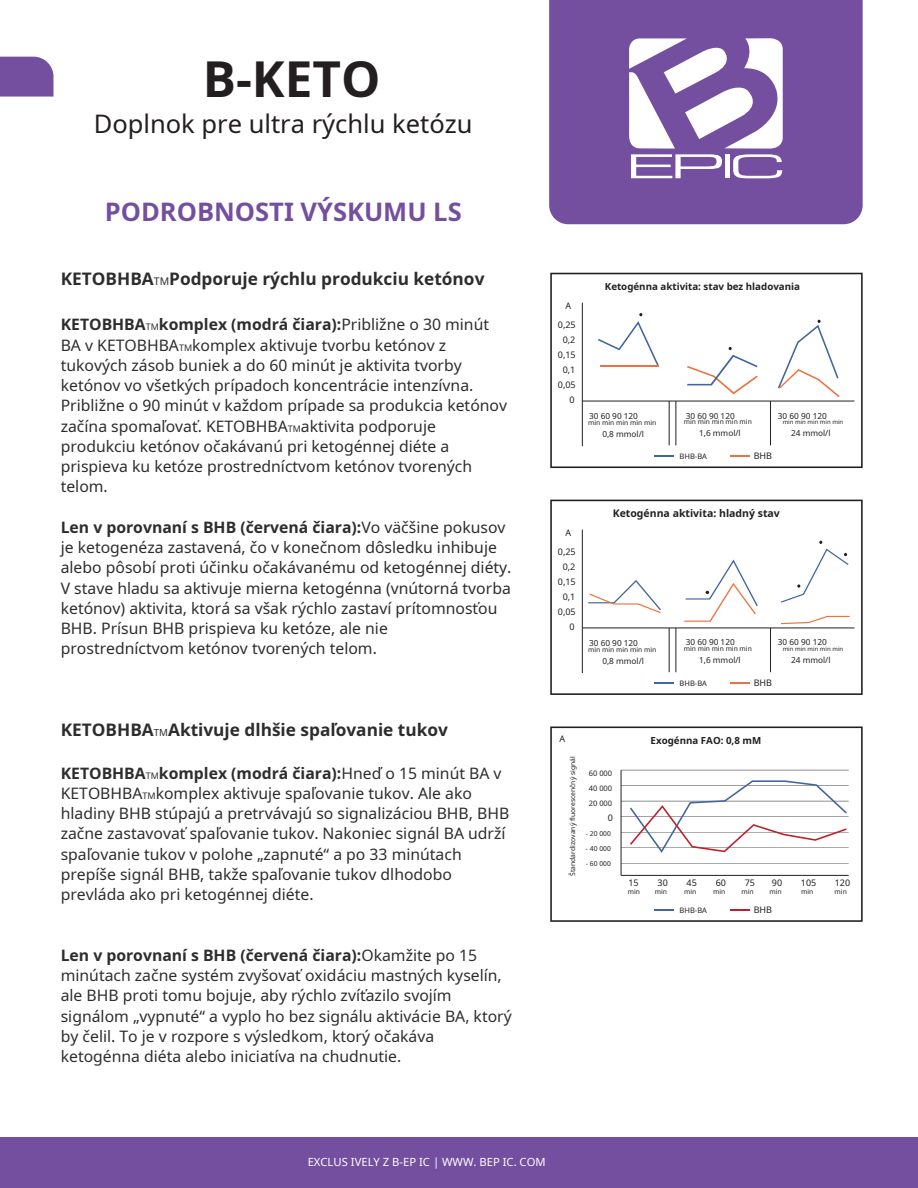
<style>
.page{position:relative;width:918px;height:1188px;background:#fff}
.page>*{position:absolute;margin:0;border:0;box-sizing:border-box;transform-origin:0 0}
.t1{font:700 49.5px "Noto Sans";color:#231f20}
.t2{font:25.5px "Noto Sans";color:#231f20}
.t3{font:700 25.5px "Noto Sans";color:#744fa0}
.t4{font:700 17.25px "Noto Sans";color:#2d2d2d}
.t5{font:15.75px/20.2px "Noto Sans";color:#2d2d2d}
.t6{font:11.25px "Noto Sans";color:#fff}
.t7{font:700 10.5px "Noto Sans";color:#231f20}
.t8{font:700 9.75px "Noto Sans";color:#231f20}
.t9{font:9px/15px "Noto Sans";color:#231f20;text-align:right}
.t10{font:8.25px/17.9px "Noto Sans";color:#231f20}
.t11{font:7.5px/15px "Noto Sans";color:#231f20;text-align:justify}
.t12{font:6.75px "Noto Sans";color:#231f20}
.t13{font:6px "Noto Sans";color:#231f20}
.s1{font-weight:400;font-size:10.5px}
.s2{font-weight:700}
.s3{font-size:9px}
.s4{font-weight:400;font-size:9.75px}
</style>
<div class="page">
<div style="left:549px;top:0;width:314px;height:224px;background:#744fa0"></div>
<div style="left:0;top:1137px;width:918px;height:51px;background:#744fa0"></div>
<div style="left:0;top:57px;width:53px;height:40px;background:#744fa0"></div>
<svg style="left:629px;top:38px;width:154px;height:140px"></svg>
<svg style="left:550px;top:273px;width:313px;height:195px"></svg>
<hr style="left:582px;top:303px;width:1px;height:143px;background:#231f20">
<hr style="left:582px;top:401px;width:272px;height:1px;background:#231f20">
<hr style="left:669px;top:401px;width:1px;height:44px;background:#231f20">
<hr style="left:676px;top:401px;width:1px;height:44px;background:#231f20">
<hr style="left:770px;top:401px;width:1px;height:44px;background:#231f20">
<svg style="left:654px;top:456px;width:19px;height:1px"></svg>
<svg style="left:730px;top:456px;width:20px;height:1px"></svg>
<svg style="left:550px;top:500px;width:313px;height:195px"></svg>
<hr style="left:582px;top:530px;width:1px;height:143px;background:#231f20">
<hr style="left:582px;top:628px;width:272px;height:1px;background:#231f20">
<hr style="left:669px;top:628px;width:1px;height:44px;background:#231f20">
<hr style="left:676px;top:628px;width:1px;height:44px;background:#231f20">
<hr style="left:770px;top:628px;width:1px;height:44px;background:#231f20">
<svg style="left:654px;top:682px;width:19px;height:2px"></svg>
<hr style="left:730px;top:682px;width:20px;height:2px;background:#ed733e">
<svg style="left:781px;top:541px;width:68px;height:62px"></svg>
<svg style="left:781px;top:616px;width:69px;height:8px"></svg>
<svg style="left:684px;top:560px;width:74px;height:62px"></svg>
<svg style="left:588px;top:580px;width:73px;height:33px"></svg>
<svg style="left:550px;top:727px;width:313px;height:195px"></svg>
<svg style="left:654px;top:909px;width:19px;height:1px"></svg>
<svg style="left:730px;top:909px;width:20px;height:1px"></svg>
<hr style="left:621px;top:770px;width:1px;height:105px;background:#231f20">
<hr style="left:621px;top:875px;width:228px;height:1px;background:#231f20">
<hr style="left:621px;top:863px;width:228px;height:1px;background:#231f20">
<hr style="left:621px;top:848px;width:228px;height:1px;background:#231f20">
<hr style="left:621px;top:832px;width:228px;height:1px;background:#231f20">
<hr style="left:621px;top:817px;width:228px;height:1px;background:#231f20">
<hr style="left:621px;top:801px;width:228px;height:1px;background:#231f20">
<hr style="left:621px;top:785px;width:228px;height:1px;background:#231f20">
<hr style="left:621px;top:770px;width:228px;height:1px;background:#231f20">
<svg style="left:630px;top:780px;width:217px;height:73px"></svg>
<h1 class="t1" style="left:203px;top:44px;width:179px">B-KETO</h1>
<h2 class="t2" style="left:94px;top:105px;width:380px">Doplnok pre ultra rýchlu ketózu</h2>
<h2 class="t3" style="left:105px;top:194px;width:359px">PODROBNOSTI VÝSKUMU LS</h2>
<p class="t4" style="left:61px;top:267px;width:425px">KETOBHBA<span class="s1">TM</span>Podporuje rýchlu produkciu ketónov</p>
<p class="t8" style="left:605px;top:279px;width:197px">Ketogénna aktivita: stav bez hladovania</p>
<p class="t9" style="left:566px;top:298px;width:7px">A</p>
<p class="t5" style="left:61px;top:314px;width:448px"><span class="s2">KETOBHBA</span><span class="s3">TM</span><span class="s2">komplex (modrá čiara):</span>Približne o 30 minút BA v KETOBHBA<span class="s3">TM</span>komplex aktivuje tvorbu ketónov z tukových zásob buniek a do 60 minút je aktivita tvorby ketónov vo všetkých prípadoch koncentrácie intenzívna.<br>Približne o 90 minút v každom prípade sa produkcia ketónov začína spomaľovať. KETOBHBA<span class="s3">TM</span>aktivita podporuje produkciu ketónov očakávanú pri ketogénnej diéte a prispieva ku ketóze prostredníctvom ketónov tvorených telom.</p>
<p class="t9" style="left:558px;top:317px;width:19px">0,25<br>0,2<br>0,15<br>0,1<br>0,05<br>0</p>
<p class="t10" style="left:602px;top:407px;width:43px;text-indent:-13px">30 60 90 120<br>0,8 mmol/l</p>
<p class="t10" style="left:699px;top:406px;width:43px;text-indent:-13px">30 60 90 120<br>1,6 mmol/l</p>
<p class="t10" style="left:791px;top:406px;width:41px;text-indent:-13px">30 60 90 120<br>24 mmol/l</p>
<p class="t12" style="left:588px;top:418px;width:70px">min min min min min</p>
<p class="t12" style="left:684px;top:417px;width:70px">min min min min min</p>
<p class="t13" style="left:783px;top:418px;width:62px">min min min min min</p>
<p class="t11" style="left:680px;top:449px;width:29px">BHB-BA</p>
<p class="t9" style="left:754px;top:448px;width:20px">BHB</p>
<p class="t5" style="left:61px;top:517px;width:452px"><span class="s2">Len v porovnaní s BHB (červená čiara):</span>Vo väčšine pokusov je ketogenéza zastavená, čo v konečnom dôsledku inhibuje alebo pôsobí proti účinku očakávanému od ketogénnej diéty.<br>V stave hladu sa aktivuje mierna ketogénna (vnútorná tvorba ketónov) aktivita, ktorá sa však rýchlo zastaví prítomnosťou BHB. Prísun BHB prispieva ku ketóze, ale nie prostredníctvom ketónov tvorených telom.</p>
<p class="t9" style="left:558px;top:523px;width:19px;line-height:19.5px;text-align:center">A<br>0,25</p>
<p class="t9" style="left:558px;top:559px;width:19px">0,2<br>0,15<br>0,1<br>0,05<br>0</p>
<p class="t7" style="left:613px;top:506px;width:169px">Ketogénna aktivita: hladný stav</p>
<p class="t10" style="left:602px;top:634px;width:43px;text-indent:-13px">30 60 90 120<br>0,8 mmol/l</p>
<p class="t10" style="left:699px;top:633px;width:43px;text-indent:-13px">30 60 90 120<br>1,6 mmol/l</p>
<p class="t10" style="left:791px;top:633px;width:41px;text-indent:-13px">30 60 90 120<br>24 mmol/l</p>
<p class="t12" style="left:588px;top:645px;width:70px">min min min min min</p>
<p class="t12" style="left:684px;top:644px;width:70px">min min min min min</p>
<p class="t13" style="left:783px;top:645px;width:62px">min min min min min</p>
<p class="t11" style="left:680px;top:676px;width:29px">BHB-BA</p>
<p class="t9" style="left:754px;top:675px;width:20px">BHB</p>
<p class="t4" style="left:61px;top:718px;width:389px">KETOBHBA<span class="s4">TM</span>Aktivuje dlhšie spaľovanie tukov</p>
<p class="t9" style="left:559px;top:731px;width:7px">A</p>
<p class="t8" style="left:651px;top:733px;width:112px">Exogénna FAO: 0,8 mM</p>
<p class="t12" style="left:568px;top:876px;width:121px;rotate:-90deg">Štandardizovaný fluorescenčný signál</p>
<p class="t5" style="left:61px;top:762px;width:450px"><span class="s2">KETOBHBA</span><span class="s3">TM</span><span class="s2">komplex (modrá čiara):</span>Hneď o 15 minút BA v KETOBHBA<span class="s3">TM</span>komplex aktivuje spaľovanie tukov. Ale ako hladiny BHB stúpajú a pretrvávajú so signalizáciou BHB, BHB začne zastavovať spaľovanie tukov. Nakoniec signál BA udrží spaľovanie tukov v polohe „zapnuté“ a po 33 minútach prepíše signál BHB, takže spaľovanie tukov dlhodobo prevláda ako pri ketogénnej diéte.</p>
<p class="t11" style="left:589px;top:766px;width:25px">60 000<br>40 000<br>20 000</p>
<p class="t9" style="left:608px;top:810px;width:7px">0</p>
<p class="t12" style="left:586px;top:829px;width:26px">- 20 000</p>
<p class="t12" style="left:586px;top:844px;width:26px">- 40 000</p>
<p class="t12" style="left:586px;top:859px;width:26px">- 60 000</p>
<p class="t5" style="left:61px;top:945px;width:453px"><span class="s2">Len v porovnaní s BHB (červená čiara):</span>Okamžite po 15 minútach začne systém zvyšovať oxidáciu mastných kyselín, ale BHB proti tomu bojuje, aby rýchlo zvíťazilo svojím signálom „vypnuté“ a vyplo ho bez signálu aktivácie BA, ktorý by čelil. To je v rozpore s výsledkom, ktorý očakáva ketogénna diéta alebo iniciatíva na chudnutie.</p>
<p class="t9" style="left:629px;top:875px;width:12px">15</p>
<p class="t9" style="left:658px;top:875px;width:12px">30</p>
<p class="t9" style="left:687px;top:875px;width:12px">45</p>
<p class="t9" style="left:716px;top:875px;width:12px">60</p>
<p class="t9" style="left:745px;top:875px;width:12px">75</p>
<p class="t9" style="left:772px;top:875px;width:12px">90</p>
<p class="t9" style="left:801px;top:875px;width:17px">105</p>
<p class="t9" style="left:835px;top:875px;width:17px">120</p>
<p class="t12" style="left:628px;top:886px;width:14px">min</p>
<p class="t12" style="left:655px;top:886px;width:14px">min</p>
<p class="t12" style="left:684px;top:886px;width:14px">min</p>
<p class="t12" style="left:713px;top:886px;width:14px">min</p>
<p class="t12" style="left:742px;top:886px;width:14px">min</p>
<p class="t12" style="left:769px;top:886px;width:14px">min</p>
<p class="t12" style="left:801px;top:886px;width:14px">min</p>
<p class="t12" style="left:835px;top:886px;width:14px">min</p>
<p class="t11" style="left:680px;top:903px;width:29px">BHB-BA</p>
<p class="t9" style="left:754px;top:902px;width:20px">BHB</p>
<p class="t6" style="left:308px;top:1154px;width:240px">EXCLUS IVELY Z B-EP IC | WWW. BEP IC. COM</p>
</div>
